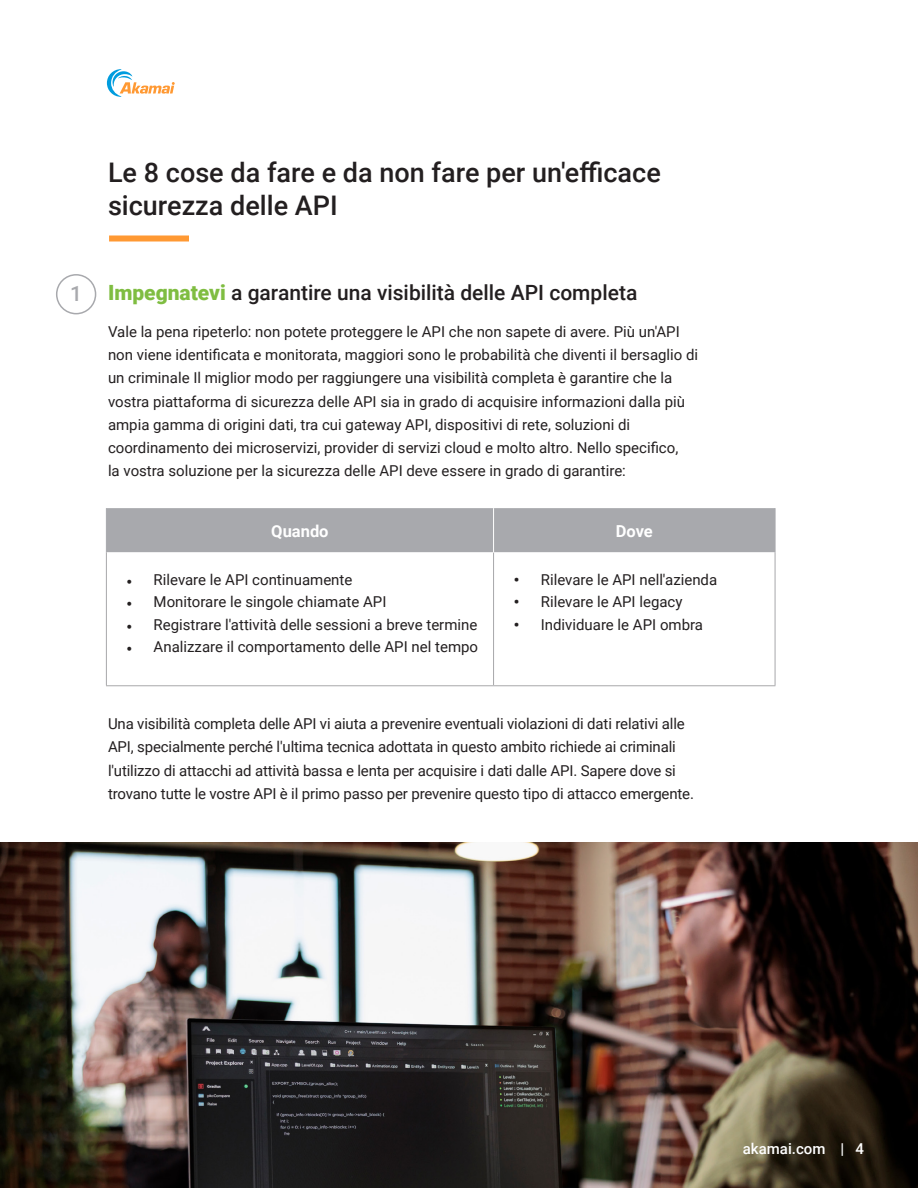
<style>
.page{position:relative;width:918px;height:1188px;background:#fff}
.page>*{position:absolute;margin:0;border:0;box-sizing:border-box;transform-origin:0 0}
.H1_-_Single_Column_Orange_Bar{font:500 27px/33px "Roboto";color:#231f20}
.H2_-_Subheading{font:500 21px "Roboto";color:#231f20}
.H2_-_Subheading-2{font:500 21px "Roboto";color:#a8a9ad}
.t1{font:700 16.5px "Roboto";color:#fff}
.Body{font:15px/23.2px "Roboto";color:#231f20}
.t2{font:500 15px "Roboto";color:#fff}
.s1{font-weight:900;color:#7fbd41}
.s2{font-family:"Minion Pro"}
.s3{font-weight:900}
</style>
<div class="page">
<svg style="left:107px;top:69px;width:68px;height:28px"></svg>
<div style="left:109px;top:236px;width:80px;height:6px;background:#f93"></div>
<div style="left:107px;top:508px;width:668px;height:44px;background:#a8a9ad"></div>
<svg style="left:107px;top:552px;width:668px;height:133px"></svg>
<hr style="left:775px;top:552px;width:1px;height:133px;background:#a8a8aa">
<hr style="left:493px;top:552px;width:1px;height:133px;background:#a8a8aa">
<hr style="left:494px;top:685px;width:281px;height:1px;background:#a8a8aa">
<hr style="left:106px;top:552px;width:1px;height:133px;background:#a8a8aa">
<hr style="left:106px;top:685px;width:388px;height:1px;background:#a8a8aa">
<hr style="left:106px;top:508px;width:1px;height:44px;background:#a8a9ad">
<hr style="left:775px;top:508px;width:1px;height:44px;background:#a8a9ad">
<hr style="left:493px;top:508px;width:1px;height:44px;background:#fff">
<div style="left:56px;top:274px;width:40px;height:40px;border:2px solid #a8a9ad;border-radius:50%"></div>
<img style="left:0;top:842px;width:918px;height:346px">
<p class="H2_-_Subheading-2" style="left:70px;top:279px;width:13px">1</p>
<p class="H1_-_Single_Column_Orange_Bar" style="left:108px;top:155px;width:554px">Le 8 cose da fare e da non fare per un'efficace sicurezza delle API</p>
<p class="H2_-_Subheading" style="left:108px;top:278px;width:531px"><span class="s1">Impegnatevi</span> a garantire una visibilità delle API completa</p>
<p class="Body" style="left:108px;top:319px;width:592px">Vale la pena ripeterlo: non potete proteggere le API che non sapete di avere. Più un'API non viene identificata e monitorata, maggiori sono le probabilità che diventi il bersaglio di un criminale Il miglior modo per raggiungere una visibilità completa è garantire che la vostra piattaforma di sicurezza delle API sia in grado di acquisire informazioni dalla più ampia gamma di origini dati, tra cui gateway API, dispositivi di rete, soluzioni di coordinamento dei microservizi, provider di servizi cloud e molto altro. Nello specifico,<br>la vostra soluzione per la sicurezza delle API deve essere in grado di garantire:</p>
<h1 class="t1" style="left:271px;top:520px;width:59px">Quando</h1>
<h1 class="t1" style="left:616px;top:520px;width:39px">Dove</h1>
<p class="Body" style="left:127px;top:567px;width:227px"><span class="s2">•</span> Rilevare le API continuamente</p>
<p class="Body" style="left:127px;top:590px;width:261px"><span class="s2">•</span> Monitorare le singole chiamate API</p>
<p class="Body" style="left:127px;top:612px;width:352px"><span class="s2">•</span> Registrare l'attività delle sessioni a breve termine</p>
<p class="Body" style="left:127px;top:635px;width:353px"><span class="s2">•</span> Analizzare il comportamento delle API nel tempo</p>
<p class="Body" style="left:514px;top:567px;width:205px"><span class="s3">•</span> Rilevare le API nell'azienda</p>
<p class="Body" style="left:514px;top:590px;width:170px"><span class="s3">•</span> Rilevare le API legacy</p>
<p class="Body" style="left:514px;top:612px;width:191px"><span class="s3">•</span> Individuare le API ombra</p>
<p class="Body" style="left:108px;top:711px;width:588px">Una visibilità completa delle API vi aiuta a prevenire eventuali violazioni di dati relativi alle API, specialmente perché l'ultima tecnica adottata in questo ambito richiede ai criminali l'utilizzo di attacchi ad attività bassa e lenta per acquisire i dati dalle API. Sapere dove si trovano tutte le vostre API è il primo passo per prevenire questo tipo di attacco emergente.</p>
<p class="t2" style="left:743px;top:1139px;width:123px">akamai.com | 4</p>
</div>
